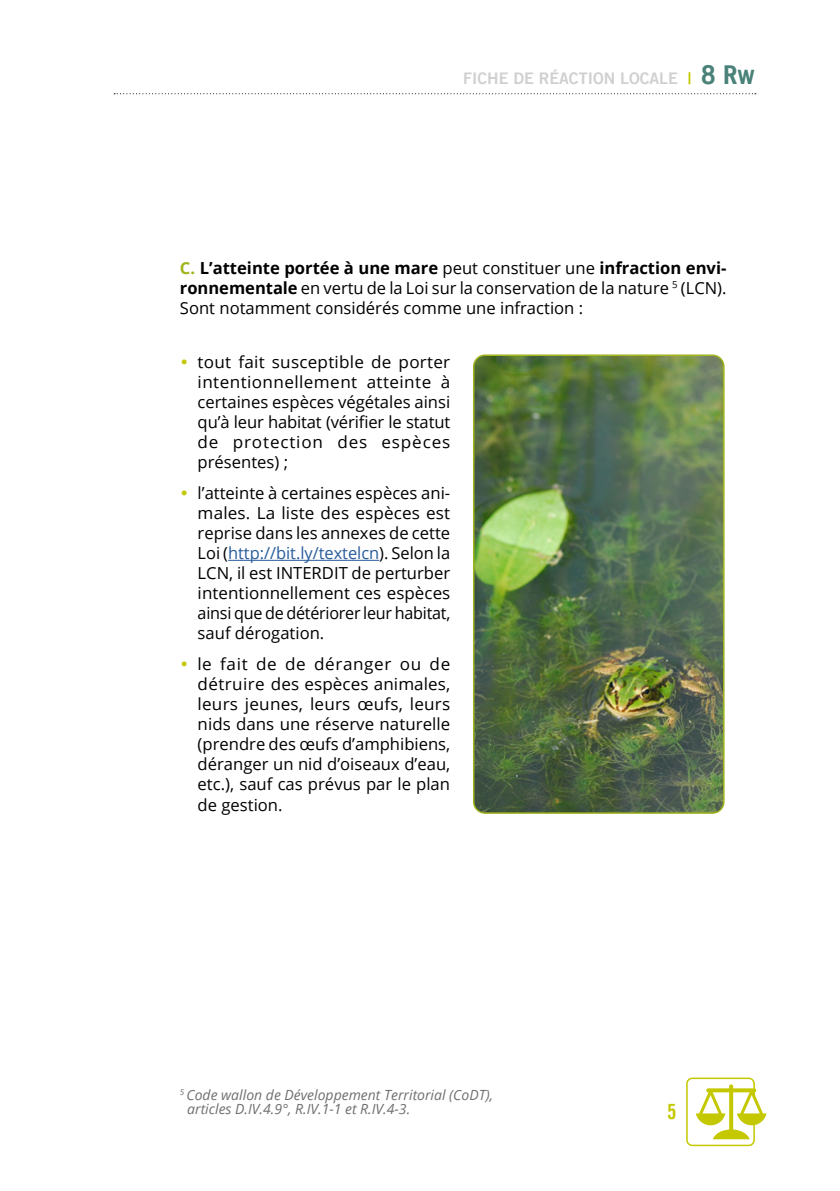
<style>
.page{position:relative;width:840px;height:1191px;background:#fff}
.page>*{position:absolute;margin:0;border:0;box-sizing:border-box;transform-origin:0 0}
.t1{font:21px "Trade Gothic Bold Cond Twenty";color:#c4c800}
.t2{font:16.6px/20px "Open Sans";color:#000;text-align:justify}
.t3{font:16px "Trade Gothic Bold Two";color:#d0d0d0}
.t4{font:italic 14px/14px "Open Sans";color:#706f6f}
.s1{color:#c4c800}
.s2{font-family:"Trade Gothic";font-weight:700;font-size:26px;color:#4a8179}
.s3{font-weight:700;color:#a1b41d}
.s4{font-weight:700}
.s5{color:#275b9b}
</style>
<div class="page">
<svg style="left:114px;top:93px;width:641px;height:1px"></svg>
<hr style="left:228px;top:560px;width:151px;height:1px;background:#275b9b">
<div style="left:685px;top:1077px;width:69px;height:69px;border:2px solid #c4c800;border-radius:5px"></div>
<svg style="left:695px;top:1084px;width:71px;height:55px"></svg>
<img style="left:475px;top:357px;width:248px;height:456px">
<div style="left:472px;top:354px;width:252px;height:460px;border:2px solid #a1b41d;border-radius:11px"></div>
<p class="t3" style="left:463px;top:69px;width:293px">FICHE DE RÉACTION LOCALE <span class="s1">|</span> <span class="s2">8 Rw</span></p>
<p class="t2" style="left:180px;top:257px;width:547px"><span class="s3">C.</span> <span class="s4">L’atteinte portée à une mare</span> peut constituer une <span class="s4">infraction envi&shy;ronnementale</span> en vertu de la Loi sur la conservation de la nature <sup>5</sup> (LCN).<br>Sont notamment considérés comme une infraction :</p>
<p class="t2" style="left:197px;top:351px;width:254px">tout fait susceptible de porter intentionnellement atteinte à certaines espèces végétales ainsi qu’à leur habitat (vérifier le statut de protection des espèces présentes) ;</p>
<p class="t2" style="left:197px;top:482px;width:254px">l’atteinte à certaines espèces ani&shy;males. La liste des espèces est reprise dans les annexes de cette Loi (<span class="s5">http://bit.ly/textelcn</span>). Selon la LCN, il est INTERDIT de perturber intentionnellement ces espèces ainsi que de détériorer leur habitat, sauf dérogation.</p>
<p class="t2" style="left:197px;top:654px;width:254px">le fait de de déranger ou de détruire des espèces animales, leurs jeunes, leurs œufs, leurs nids dans une réserve naturelle (prendre des œufs d’amphibiens, déranger un nid d’oiseaux d’eau, etc.), sauf cas prévus par le plan de gestion.</p>
<p class="t4" style="left:187px;top:1087px;width:307px;text-indent:-7px"><sup>5</sup> Code wallon de Développement Territorial (CoDT), articles D.IV.4.9°, R.IV.1-1 et R.IV.4-3.</p>
<p class="t1" style="left:666px;top:1099px;width:11px">5</p>
</div>
